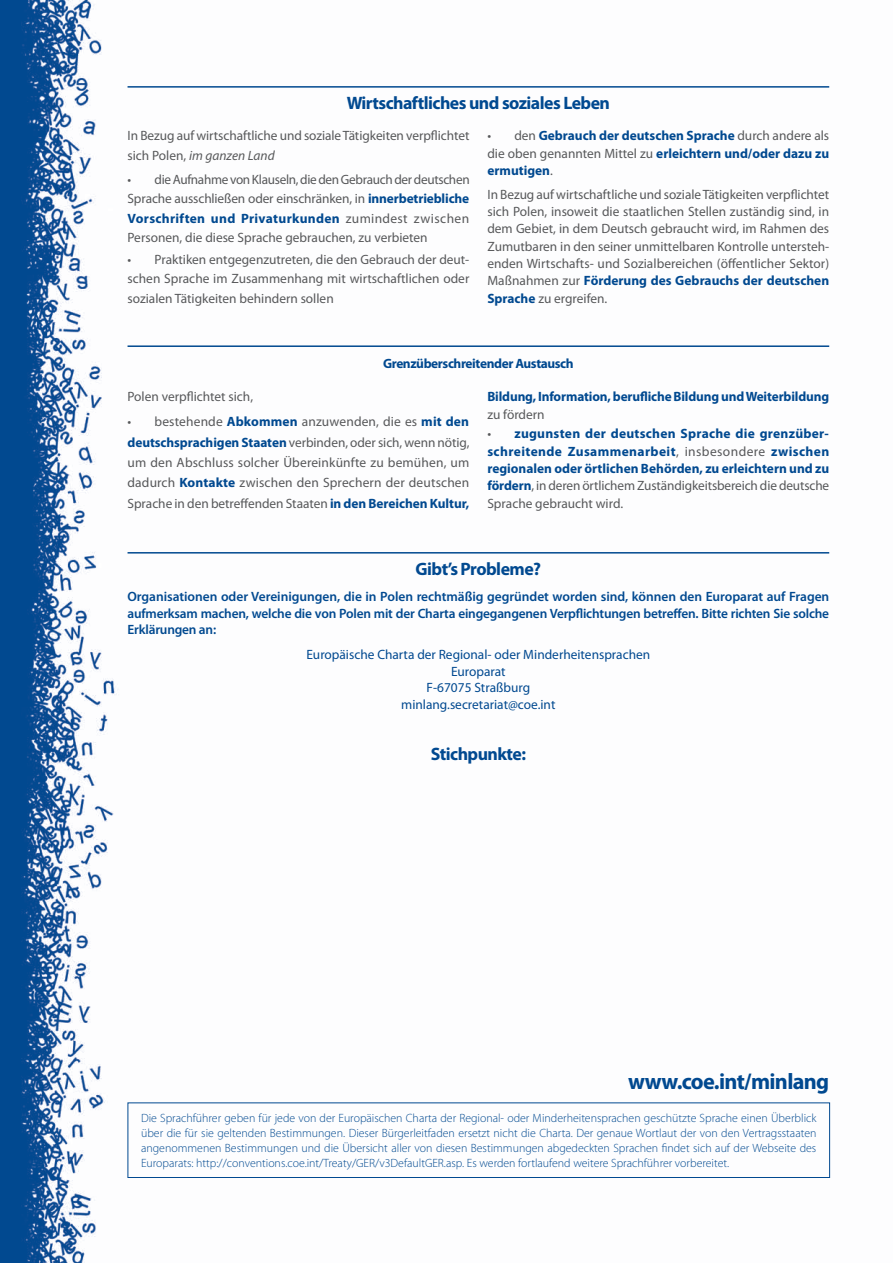
<style>
.page{position:relative;width:893px;height:1263px;background:#fff}
.page>*{position:absolute;margin:0;border:0;box-sizing:border-box;transform-origin:0 0}
.t1{font:700 22.5px "Myriad Pro";letter-spacing:-.03em;color:#014990}
.t2{font:700 18px "Myriad Pro";letter-spacing:-.03em;color:#014990}
.t3{font:13.5px/19.5px "Myriad Pro";color:#57585a;text-align:justify}
.t4{font:700 13.5px/17.4px "Myriad Pro";color:#014990;text-align:justify}
.t5{font:600 13.5px/16.5px "Myriad Pro";letter-spacing:-.015em;color:#014990;text-align:justify}
.t6{font:13.5px/16.5px "Myriad Pro";color:#014990;text-align:center}
.t7{font:700 13.5px "Myriad Pro";letter-spacing:-.03em;color:#014990}
.t8{font:300 12px/15px "Myriad Pro";color:#014990;text-align:justify}
.s1{font-style:italic}
.s2{font-weight:700;color:#014990}
.s3{font-weight:400;color:#57585a}
</style>
<div class="page">
<img style="left:0;top:0;width:831px;height:1263px">
<hr style="left:128px;top:86px;width:701px;height:2px;background:#014990">
<hr style="left:128px;top:345px;width:701px;height:2px;background:#014990">
<hr style="left:128px;top:552px;width:701px;height:2px;background:#014990">
<div style="left:128px;top:1103px;width:702px;height:75px;border:1px solid #014990"></div>
<h2 class="t2" style="left:347px;top:96px;width:265px">Wirtschaftliches und soziales Leben</h2>
<p class="t3" style="left:128px;top:127px;width:343px">In Bezug auf wirtschaftliche und soziale Tätigkeiten verpflichtet sich Polen, <span class="s1">im ganzen Land</span></p>
<p class="t3" style="left:128px;top:170px;width:344px">• die Aufnahme von Klauseln, die den Gebrauch der deutschen Sprache ausschließen oder einschränken, in <span class="s2">innerbetriebliche Vorschriften und Privaturkunden</span> zumindest zwischen Personen, die diese Sprache gebrauchen, zu verbieten</p>
<p class="t3" style="left:128px;top:250px;width:343px">• Praktiken entgegenzutreten, die den Gebrauch der deut&shy;schen Sprache im Zusammenhang mit wirtschaftlichen oder sozialen Tätigkeiten behindern sollen</p>
<p class="t4" style="left:487px;top:128px;width:343px"><span class="s3">• den</span> Gebrauch der deutschen Sprache <span class="s3">durch andere als die oben genannten Mittel zu</span> erleichtern und/oder dazu zu ermutigen<span class="s3">.</span></p>
<p class="t3" style="left:487px;top:186px;width:343px;line-height:17.4px">In Bezug auf wirtschaftliche und soziale Tätigkeiten verpflichtet sich Polen, insoweit die staatlichen Stellen zuständig sind, in dem Gebiet, in dem Deutsch gebraucht wird, im Rahmen des Zumutbaren in den seiner unmittelbaren Kontrolle untersteh&shy;enden Wirtschafts- und Sozialbereichen (öffentlicher Sektor)<br>Maßnahmen zur <span class="s2">Förderung des Gebrauchs der deutschen Sprache</span> zu ergreifen.</p>
<p class="t7" style="left:383px;top:359px;width:192px">Grenzüberschreitender Austausch</p>
<p class="t3" style="left:128px;top:388px;width:127px">Polen verpflichtet sich,</p>
<p class="t3" style="left:128px;top:412px;width:343px;line-height:20.4px">• bestehende <span class="s2">Abkommen</span> anzuwenden, die es <span class="s2">mit den deutschsprachigen Staaten</span> verbinden, oder sich, wenn nötig, um den Abschluss solcher Übereinkünfte zu bemühen, um dadurch <span class="s2">Kontakte</span> zwischen den Sprechern der deutschen Sprache in den betreffenden Staaten <span class="s2">in den Bereichen Kultur,</span></p>
<p class="t4" style="left:487px;top:389px;width:343px">Bildung, Information, berufliche Bildung und Weiterbildung</p>
<p class="t3" style="left:487px;top:405px;width:59px">zu fördern</p>
<p class="t4" style="left:487px;top:426px;width:343px"><span class="s3">•</span> zugunsten der deutschen Sprache die grenzüber&shy;schreitende Zusammenarbeit<span class="s3">, insbesondere</span> zwischen regionalen oder örtlichen Behörden, zu erleichtern und zu fördern<span class="s3">, in deren örtlichem Zuständigkeitsbereich die deutsche Sprache gebraucht wird.</span></p>
<h2 class="t2" style="left:416px;top:562px;width:127px">Gibt’s Probleme?</h2>
<p class="t5" style="left:128px;top:589px;width:703px">Organisationen oder Vereinigungen, die in Polen rechtmäßig gegründet worden sind, können den Europarat auf Fragen aufmerksam machen, welche die von Polen mit der Charta eingegangenen Verpflichtungen betreffen. Bitte richten Sie solche Erklärungen an:</p>
<p class="t6" style="left:306px;top:647px;width:345px">Europäische Charta der Regional- oder Minderheitensprachen<br>Europarat<br>F-67075 Straßburg<br>minlang.secretariat@coe.int</p>
<h2 class="t2" style="left:431px;top:747px;width:97px">Stichpunkte:</h2>
<h1 class="t1" style="left:628px;top:1073px;width:203px">www.coe.int/minlang</h1>
<p class="t8" style="left:141px;top:1111px;width:677px">Die Sprachführer geben für jede von der Europäischen Charta der Regional- oder Minderheitensprachen geschützte Sprache einen Überblick über die für sie geltenden Bestimmungen. Dieser Bürgerleitfaden ersetzt nicht die Charta. Der genaue Wortlaut der von den Vertragsstaaten angenommenen Bestimmungen und die Übersicht aller von diesen Bestimmungen abgedeckten Sprachen findet sich auf der Webseite des Europarats: http://conventions.coe.int/Treaty/GER/v3DefaultGER.asp. Es werden fortlaufend weitere Sprachführer vorbereitet.</p>
</div>
